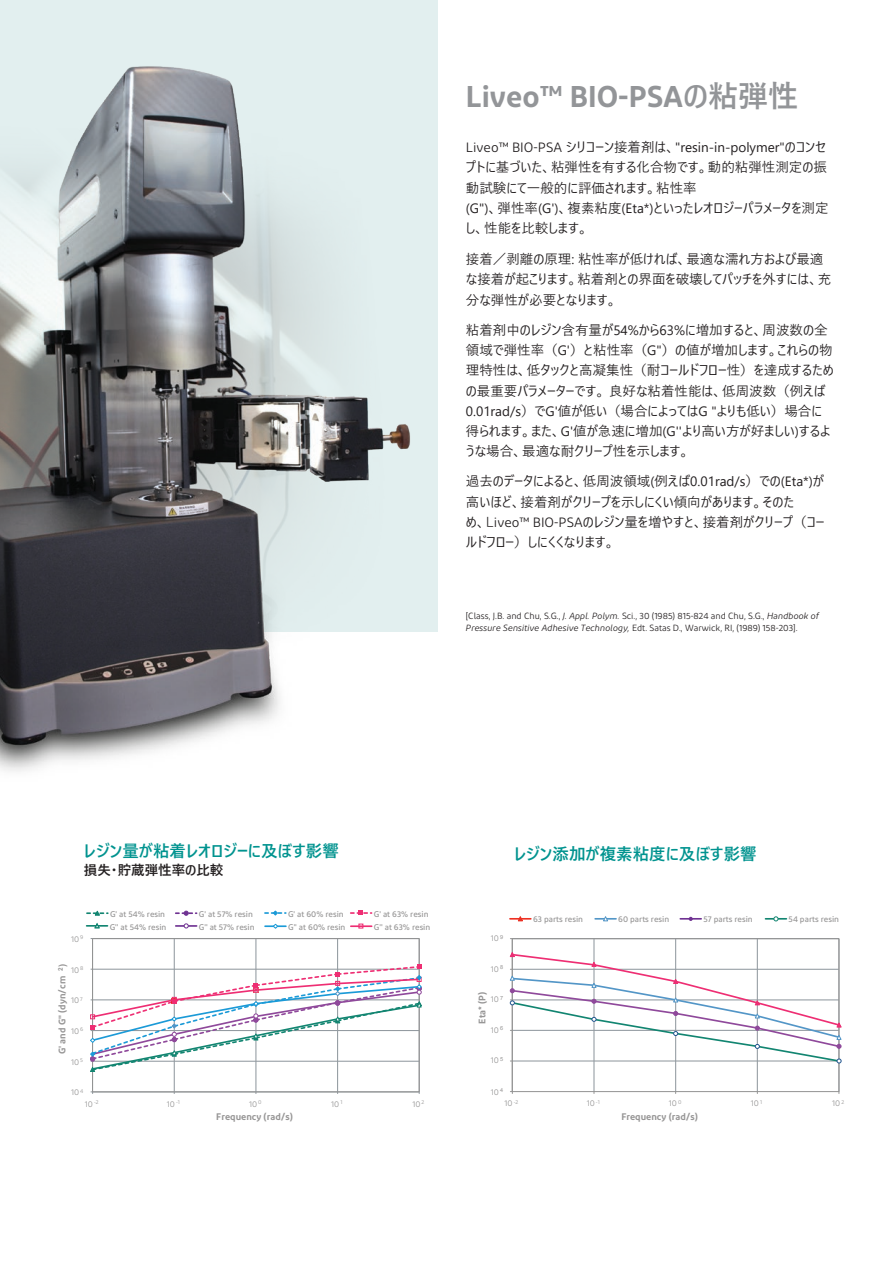
<style>
.page{position:relative;width:893px;height:1263px;background:#fff}
.page>*{position:absolute;margin:0;border:0;box-sizing:border-box;transform-origin:0 0}
.t1{font:600 30px "Diodrum";color:#939598}
.t2{font:700 16.5px "Yu Gothic UI";color:#00938f}
.t3{font:13.5px/20.2px "Yu Gothic UI";color:#231f20}
.t4{font:700 13.5px "Yu Gothic UI";color:#231f20}
.t5{font:600 9.6px "Diodrum";color:#979696}
.t6{font:9px/12px "Diodrum";color:#231f20}
.t7{font:500 8.25px/13.2px "Diodrum";color:#979696}
.t8{font:8.25px "Diodrum";color:#979696}
.s1{font-family:"Yu Gothic UI";font-weight:700}
.s2{font-family:"Diodrum"}
.s3{font-family:"Yu Gothic"}
.s4{font-style:italic}
.s5{font-family:"Arial";font-weight:700}
</style>
<div class="page">
<div style="left:0;top:0;width:438px;height:631px;background:#e2efef"></div>
<hr style="left:174px;top:938px;width:1px;height:154px;background:#929aa0">
<hr style="left:255px;top:938px;width:1px;height:154px;background:#929aa0">
<hr style="left:337px;top:938px;width:1px;height:154px;background:#929aa0">
<div style="left:92px;top:938px;width:328px;height:154px;border:1px solid #939393"></div>
<hr style="left:87px;top:925px;width:21px;height:2px;background:#128571">
<svg style="left:93px;top:922px;width:8px;height:7px"></svg>
<svg style="left:176px;top:911px;width:21px;height:4px"></svg>
<hr style="left:176px;top:925px;width:21px;height:2px;background:#6f3292">
<svg style="left:184px;top:923px;width:5px;height:5px"></svg>
<hr style="left:265px;top:925px;width:21px;height:2px;background:#1b9ad7">
<svg style="left:272px;top:923px;width:6px;height:6px"></svg>
<svg style="left:87px;top:910px;width:21px;height:6px"></svg>
<svg style="left:265px;top:910px;width:21px;height:6px"></svg>
<hr style="left:351px;top:925px;width:21px;height:2px;background:#ee2e73">
<hr style="left:593px;top:939px;width:1px;height:152px;background:#929aa0">
<hr style="left:675px;top:939px;width:1px;height:152px;background:#929aa0">
<hr style="left:757px;top:939px;width:1px;height:152px;background:#929aa0">
<div style="left:512px;top:938px;width:327px;height:154px;border:1px solid #939393"></div>
<hr style="left:510px;top:918px;width:21px;height:2px;background:#ee3022">
<svg style="left:517px;top:916px;width:6px;height:5px"></svg>
<hr style="left:595px;top:918px;width:21px;height:2px;background:#5396c7">
<svg style="left:603px;top:916px;width:6px;height:5px"></svg>
<hr style="left:680px;top:918px;width:21px;height:2px;background:#6f3292">
<hr style="left:765px;top:918px;width:21px;height:2px;background:#128571">
<svg style="left:774px;top:916px;width:4px;height:5px"></svg>
<svg style="left:509px;top:952px;width:333px;height:111px"></svg>
<svg style="left:90px;top:964px;width:332px;height:108px"></svg>
<svg style="left:358px;top:923px;width:5px;height:5px"></svg>
<svg style="left:351px;top:910px;width:21px;height:5px"></svg>
<img style="left:0;top:66px;width:422px;height:706px">
<h1 class="t1" style="left:466px;top:78px;width:334px">Liveo™ BIO-PSA<span class="s1">の粘弾性</span></h1>
<p class="t3" style="left:466px;top:135px;width:364px"><span class="s2">Liveo™ BIO-PSA</span> シリコーン接着剤は、"resin-in-polymer"のコンセプトに基づいた、粘弾性を有する化合物です。動的粘弾性測定の振動試験にて一般的に評価されます。粘性率<br>(G")、弾性率(G')、複素粘度(Eta*)といったレオロジーパラメータを測定し、性能を比較します。</p>
<p class="t3" style="left:466px;top:247px;width:367px">接着／剥離の原理: 粘性率が低ければ、最適な濡れ方および最適な接着が起こります。粘着剤との界面を破壊してパッチを外すには、充分な弾性が必要となります。</p>
<p class="t3" style="left:466px;top:318px;width:369px">粘着剤中のレジン含有量が54%から63%に増加すると、周波数の全領域で弾性率（G'）と粘性率（G"）の値が増加します。これらの物理特性は、低タックと高凝集性（耐コールドフロー性）を達成するための最重要パラメーターです。 良好な粘着性能は、低周波数（例えば0.01rad/s）でG'値が低い（場合によってはG "よりも低い）場合に得られます。また、G'値が急速に増加(G''より高い方が好ましい)するような場合、最適な耐クリープ性を示します。</p>
<p class="t3" style="left:466px;top:470px;width:360px">過去のデータによると、低周波領域(例えば0.01rad/s）での(Eta*)が高いほど、接着剤がクリープを示しにくい傾向があります。そのた<br>め、<span class="s3">L</span><span class="s2">iveo™ BIO-PSA</span>のレジン量を増やすと、接着剤がクリープ（コールドフロー）しにくくなります。</p>
<p class="t6" style="left:466px;top:610px;width:355px">[Class, J.B. and Chu, S.G., <span class="s4">J. Appl. Polym.</span> Sci., 30 (1985) 815-824 and Chu, S.G., <span class="s4">Handbook of<br>Pressure Sensitive Adhesive Technology,</span> Edt. Satas D., Warwick, RI, (1989) 158-203].</p>
<p class="t2" style="left:84px;top:842px;width:257px">レジン量が粘着レオロジーに及ぼす影響</p>
<p class="t4" style="left:84px;top:863px;width:141px">損失・貯蔵弾性率の比較</p>
<p class="t2" style="left:514px;top:844px;width:244px">レジン添加が複素粘度に及ぼす影響</p>
<p class="t7" style="left:110px;top:907px;width:58px;line-height:12.6px">G' at 54% resin<br>G'' at 54% resin</p>
<p class="t7" style="left:199px;top:907px;width:57px;line-height:12.8px">G' at 57% resin<br>G'' at 57% resin</p>
<p class="t7" style="left:288px;top:907px;width:59px">G' at 60% resin<br>G'' at 60% resin</p>
<p class="t7" style="left:374px;top:907px;width:58px">G' at 63% resin<br>G'' at 63% resin</p>
<p class="t7" style="left:533px;top:913px;width:52px">63 parts resin</p>
<p class="t7" style="left:618px;top:913px;width:52px">60 parts resin</p>
<p class="t7" style="left:703px;top:913px;width:51px">57 parts resin</p>
<p class="t7" style="left:789px;top:913px;width:52px">54 parts resin</p>
<p class="t8" style="left:71px;top:934px;width:14px">10<sup>9</sup></p>
<p class="t8" style="left:491px;top:933px;width:14px">10<sup>9</sup></p>
<p class="t5" style="left:56px;top:1054px;width:91px;rotate:-90deg">G' and G" (dyn/cm <sup>2</sup><span class="s5">)</span></p>
<p class="t8" style="left:71px;top:965px;width:14px">10<sup>8</sup></p>
<p class="t8" style="left:71px;top:995px;width:13px">10<sup>7</sup></p>
<p class="t8" style="left:71px;top:1026px;width:14px">10<sup>6</sup></p>
<p class="t8" style="left:491px;top:964px;width:14px">10<sup>8</sup></p>
<p class="t5" style="left:476px;top:1024px;width:33px;rotate:-90deg">Eta* (P)</p>
<p class="t8" style="left:491px;top:994px;width:14px">10<sup>7</sup></p>
<p class="t8" style="left:491px;top:1025px;width:14px">10<sup>6</sup></p>
<p class="t8" style="left:71px;top:1057px;width:14px">10<sup>5</sup></p>
<p class="t8" style="left:491px;top:1055px;width:14px">10<sup>5</sup></p>
<p class="t8" style="left:71px;top:1087px;width:14px">10<sup>4</sup></p>
<p class="t8" style="left:491px;top:1087px;width:14px">10<sup>4</sup></p>
<p class="t8" style="left:85px;top:1099px;width:15px">10 <sup>-2</sup></p>
<p class="t8" style="left:167px;top:1099px;width:14px">10 <sup>-1</sup></p>
<p class="t8" style="left:249px;top:1099px;width:14px">10<sup>0</sup></p>
<p class="t8" style="left:331px;top:1099px;width:13px">10<sup>1</sup></p>
<p class="t8" style="left:412px;top:1099px;width:13px">10<sup>2</sup></p>
<p class="t5" style="left:216px;top:1110px;width:78px">Frequency (rad/s)</p>
<p class="t8" style="left:505px;top:1098px;width:15px">10 <sup>-2</sup></p>
<p class="t8" style="left:587px;top:1098px;width:14px">10 <sup>-1</sup></p>
<p class="t8" style="left:669px;top:1098px;width:14px">10<sup>0</sup></p>
<p class="t8" style="left:751px;top:1098px;width:13px">10<sup>1</sup></p>
<p class="t8" style="left:832px;top:1098px;width:13px">10<sup>2</sup></p>
<p class="t5" style="left:621px;top:1111px;width:78px">Frequency (rad/s)</p>
</div>
